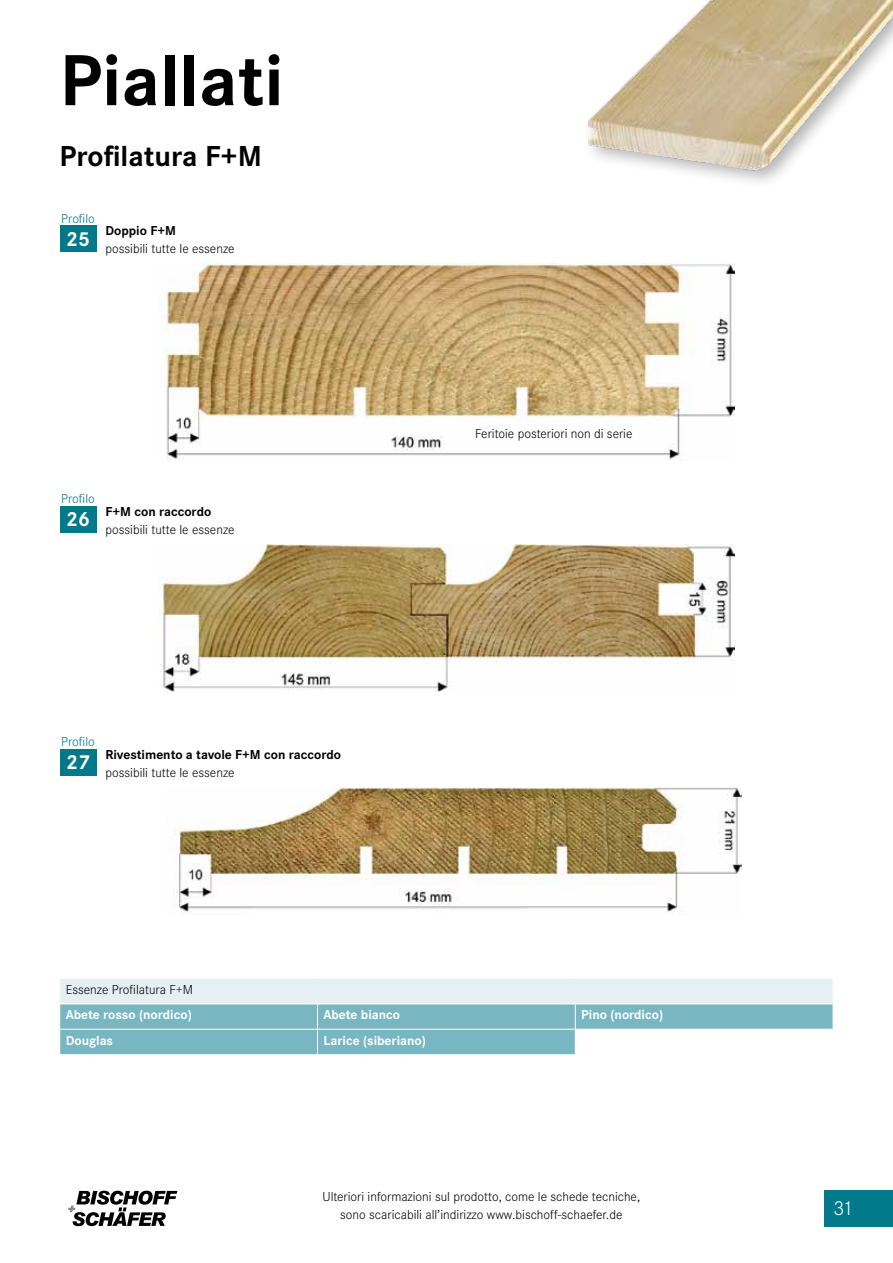
<style>
.page{position:relative;width:893px;height:1263px;background:#fff}
.page>*{position:absolute;margin:0;border:0;box-sizing:border-box;transform-origin:0 0}
.t1{font:700 75px "Corporate S";color:#000}
.t2{font:700 30px "Corporate S";color:#000}
.t3{font:700 21px "Corporate S";color:#fff}
.t4{font:300 21px "Corporate S";color:#fff}
.t5{font:300 13.5px/18px "Corporate S";color:#000;text-align:center}
.t6{font:700 13.5px "Corporate S";color:#fff}
.t7{font:700 13.5px "Corporate S";color:#000}
.t8{font:300 13.5px "Corporate S";color:#00798b}
</style>
<div class="page">
<div style="left:60px;top:225px;width:37px;height:27px;background:#00798b"></div>
<img style="left:164px;top:264px;width:570px;height:196px">
<img style="left:174px;top:787px;width:568px;height:126px">
<div style="left:60px;top:749px;width:37px;height:26px;background:#00798b"></div>
<div style="left:60px;top:506px;width:37px;height:26px;background:#00798b"></div>
<img style="left:158px;top:544px;width:576px;height:147px">
<svg style="left:59px;top:978px;width:774px;height:77px;background:#afd4da"></svg>
<hr style="left:60px;top:1054px;width:257px;height:1px;background:#fff">
<hr style="left:317px;top:1054px;width:258px;height:1px;background:#fff">
<hr style="left:575px;top:1054px;width:258px;height:1px;background:#fff">
<img style="left:588px;top:0;width:305px;height:182px">
<svg style="left:68px;top:1191px;width:109px;height:35px"></svg>
<div style="left:825px;top:1191px;width:68px;height:36px;background:#00798b"></div>
<h1 class="t1" style="left:60px;top:37px;width:226px">Piallati</h1>
<h2 class="t2" style="left:60px;top:139px;width:204px">Profilatura F+M</h2>
<p class="t8" style="left:61px;top:211px;width:35px">Profilo</p>
<h3 class="t3" style="left:66px;top:227px;width:25px">25</h3>
<p class="t7" style="left:105px;top:223px;width:72px">Doppio F+M</p>
<p class="t5" style="left:105px;top:240px;width:131px">possibili tutte le essenze</p>
<p class="t8" style="left:61px;top:492px;width:35px">Profilo</p>
<h3 class="t3" style="left:66px;top:507px;width:25px">26</h3>
<p class="t7" style="left:105px;top:504px;width:107px">F+M con raccordo</p>
<p class="t5" style="left:105px;top:521px;width:131px">possibili tutte le essenze</p>
<p class="t8" style="left:61px;top:734px;width:35px">Profilo</p>
<h3 class="t3" style="left:66px;top:750px;width:25px">27</h3>
<p class="t7" style="left:105px;top:746px;width:237px">Rivestimento a tavole F+M con raccordo</p>
<p class="t5" style="left:105px;top:763px;width:131px">possibili tutte le essenze</p>
<p class="t5" style="left:475px;top:424px;width:159px">Feritoie posteriori non di serie</p>
<p class="t5" style="left:66px;top:981px;width:129px">Essenze Profilatura F+M</p>
<p class="t6" style="left:66px;top:1007px;width:128px">Abete rosso (nordico)</p>
<p class="t6" style="left:323px;top:1007px;width:78px">Abete bianco</p>
<p class="t6" style="left:581px;top:1007px;width:83px">Pino (nordico)</p>
<p class="t6" style="left:66px;top:1033px;width:49px">Douglas</p>
<p class="t6" style="left:323px;top:1033px;width:104px">Larice (siberiano)</p>
<p class="t5" style="left:322px;top:1187px;width:319px">Ulteriori informazioni sul prodotto, come le schede tecniche, sono scaricabili all’indirizzo www.bischoff-schaefer.de</p>
<h3 class="t4" style="left:833px;top:1196px;width:22px">31</h3>
</div>
